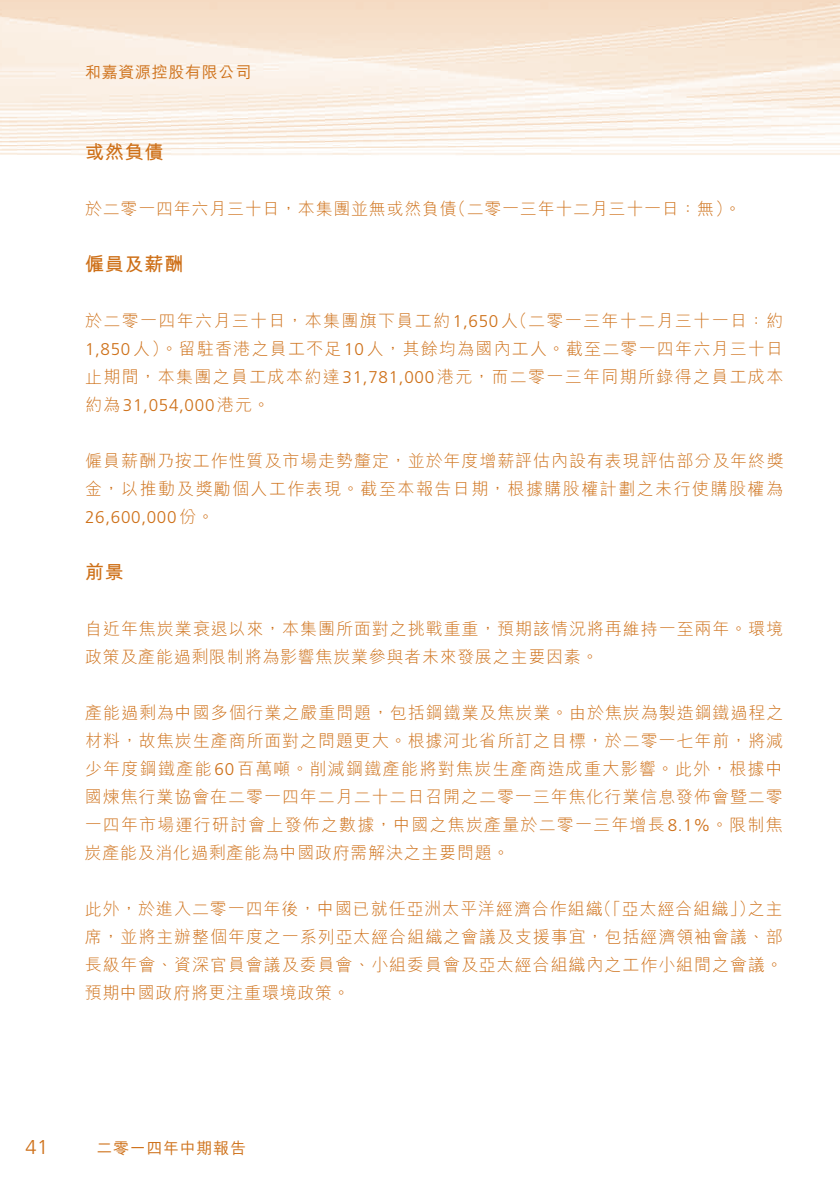
<style>
.page{position:relative;width:840px;height:1191px;background:#fff}
.page>*{position:absolute;margin:0;border:0;box-sizing:border-box;transform-origin:0 0}
.t1{font:300 20px "Frutiger";color:#ce7018}
.t2{font:700 19px "M Hei HK";letter-spacing:.04em;color:#ce7018}
.t3{font:300 17px/28px "M Hei HK";letter-spacing:.055em;color:#ce7018}
.t4{font:300 17px "Frutiger";letter-spacing:.04em;color:#ce7018}
.t5{font:500 16px "M Hei HK";letter-spacing:.04em;color:#ce7018}
.s1{font-family:"Frutiger"}
.s2{font-family:"M Hei HK"}
</style>
<div class="page">
<img style="left:0;top:0;width:839px;height:155px">
<p class="t5" style="left:85px;top:60px;width:168px">和嘉資源控股有限公司</p>
<p class="t2" style="left:85px;top:138px;width:80px">或然負債</p>
<p class="t3" style="left:449px;top:194px;width:293px">（二零一三年十二月三十一日：無。(</p>
<p class="t3" style="left:85px;top:194px;width:373px">於二零一四年六月三十日，本集團並無或然負債</p>
<p class="t2" style="left:85px;top:250px;width:100px">僱員及薪酬</p>
<p class="t3" style="left:85px;top:306px;width:699px;text-align:justify">於二零一四年六月三十日，本集團旗下員工約<span class="s1">1,650</span> （人二零一三年十二月三十一日：約<span class="s1">1,850</span>人）。留駐香港之員工不足<span class="s1">10</span>人，其餘均為國內工人。截至二零一四年六月三十日止期間，本集團之員工成本約達<span class="s1">31,781,000</span>港元，而二零一三年同期所錄得之員工成本</p>
<p class="t4" style="left:85px;top:395px;width:186px"><span class="s2">約為</span>31,054,000 <span class="s2">港元。</span></p>
<p class="t3" style="left:85px;top:446px;width:699px">僱員薪酬乃按工作性質及市場走勢釐定，並於年度增薪評估內設有表現評估部分及年終獎金，以推動及獎勵個人工作表現。截至本報告日期，根據購股權計劃之未行使購股權為</p>
<p class="t4" style="left:85px;top:507px;width:131px">26,600,000<span class="s2">份。</span></p>
<p class="t2" style="left:85px;top:558px;width:40px">前景</p>
<p class="t3" style="left:85px;top:614px;width:699px">自近年焦炭業衰退以來，本集團所面對之挑戰重重，預期該情況將再維持一至兩年。環境政策及產能過剩限制將為影響焦炭業參與者未來發展之主要因素。</p>
<p class="t3" style="left:85px;top:698px;width:700px;text-align:justify">產能過剩為中國多個行業之嚴重問題，包括鋼鐵業及焦炭業。由於焦炭為製造鋼鐵過程之材料，故焦炭生產商所面對之問題更大。根據河北省所訂之目標，於二零一七年前，將減少年度鋼鐵產能<span class="s1">60</span>百萬噸。削減鋼鐵產能將對焦炭生產商造成重大影響。此外，根據中國煉焦行業協會在二零一四年二月二十二日召開之二零一三年焦化行業信息發佈會暨二零一四年市場運行研討會上發佈之數據，中國之焦炭產量於二零一三年增長<span class="s1">8.1%</span>。限制焦炭產能及消化過剩產能為中國政府需解決之主要問題。</p>
<p class="t3" style="left:594px;top:894px;width:162px">（「亞太經合組織」）</p>
<p class="t3" style="left:85px;top:894px;width:699px">此外，於進入二零一四年後，中國已就任亞洲太平洋經濟合作組織<br>席，並將主辦整個年度之一系列亞太經合組織之會議及支援事宜，包括經濟領袖會議、部長級年會、資深官員會議及委員會、小組委員會及亞太經合組織內之工作小組間之會議。預期中國政府將更注重環境政策。</p>
<p class="t3" style="left:747px;top:894px;width:36px">之主</p>
<p class="t1" style="left:25px;top:1135px;width:25px">41</p>
<p class="t5" style="left:96px;top:1136px;width:151px">二零一四年中期報告</p>
</div>
